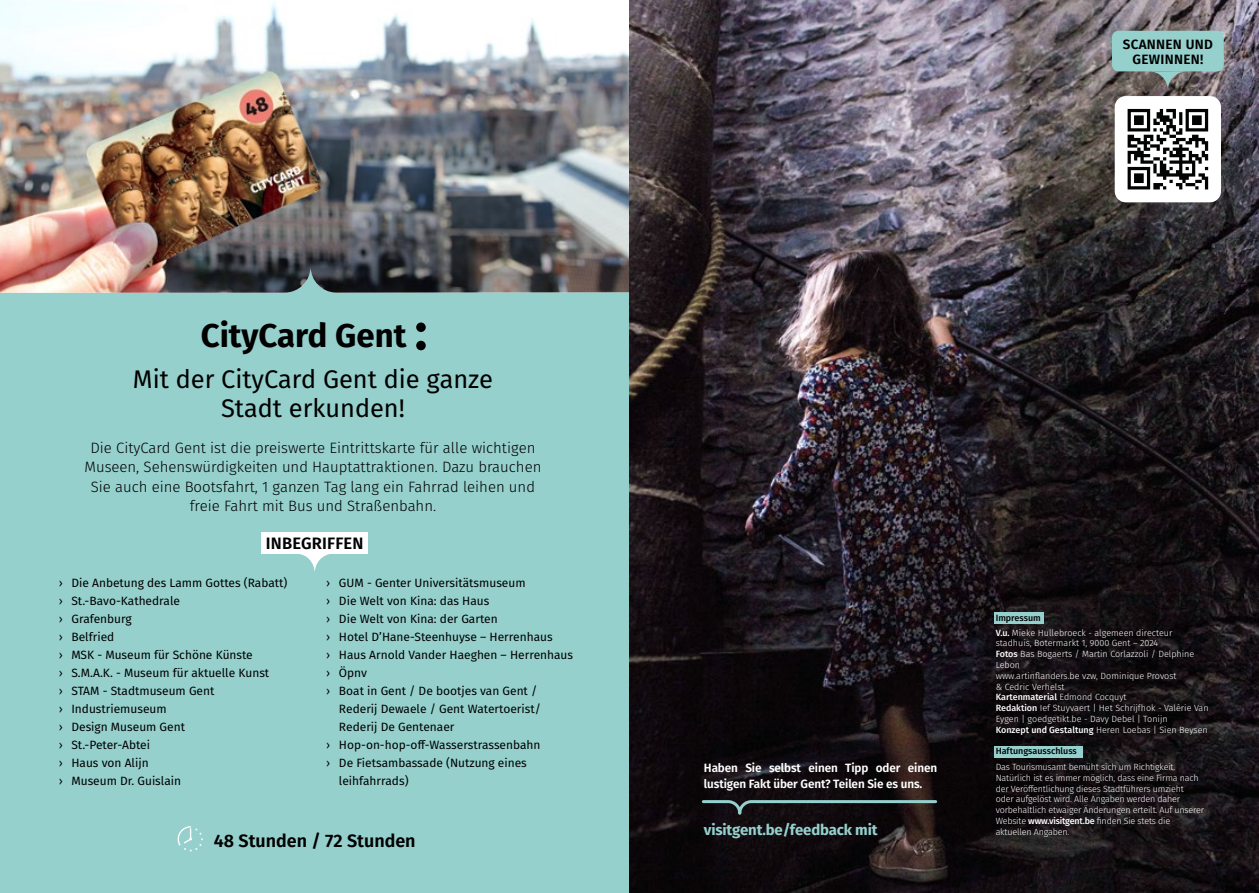
<style>
.page{position:relative;width:1259px;height:893px;background:#fff}
.page>*{position:absolute;margin:0;border:0;box-sizing:border-box;transform-origin:0 0}
.t1{font:700 52.8px "Fira Sans";color:#000}
.t2{font:700 33px "Fira Sans";color:#000}
.t3{font:25.5px/29.4px "Fira Sans";color:#000;text-align:center}
.t4{font:600 18px "Fira Sans";color:#000}
.t5{font:600 16.5px "Fira Sans";letter-spacing:.01em;color:#000}
.t6{font:300 15px/19.5px "Fira Sans";color:#000;text-align:center}
.t7{font:700 15px "Fira Sans";letter-spacing:-.01em;color:#95d0cd}
.t8{font:600 13.5px/14.9px "Fira Sans";letter-spacing:.02em;color:#000;text-align:center}
.t9{font:12px/18px "Fira Sans";color:#000}
.t10{font:600 12px/16.5px "Fira Sans";letter-spacing:-.01em;color:#fff}
.t11{font:300 9px/10.8px "Fira Sans";color:#fff}
.t12{font:300 9px/10.8px "Fira Sans";letter-spacing:-.02em;color:#fff}
.t13{font:500 9px "Fira Sans";color:#000}
.s1{font-style:inherit}
.s2{font-weight:500;color:#000}
.s3{font-weight:500}
</style>
<div class="page">
<div style="left:0;top:0;width:629px;height:893px;background:#95d0cd"></div>
<div style="left:261px;top:533px;width:107px;height:21px;background:#fff"></div>
<svg style="left:300px;top:554px;width:30px;height:18px"></svg>
<img style="left:0;top:0;width:629px;height:293px">
<svg style="left:177px;top:826px;width:26px;height:26px"></svg>
<img style="left:629px;top:0;width:630px;height:893px">
<div style="left:994px;top:612px;width:49px;height:12px;background:#95d0cd"></div>
<div style="left:994px;top:746px;width:88px;height:12px;background:#95d0cd"></div>
<svg style="left:1114px;top:96px;width:107px;height:106px"></svg>
<hr style="left:1127px;top:109px;width:23px;height:3px;background:#010202">
<svg style="left:1149px;top:71px;width:37px;height:19px"></svg>
<div style="left:1112px;top:31px;width:111px;height:40px;background:#95d0cd;border-radius:6px"></div>
<svg style="left:700px;top:799px;width:238px;height:17px;background:#2b3031"></svg>
<h2 class="t2" style="left:201px;top:307px;width:207px">CityCard Gent</h2>
<h3 class="t3" style="left:133px;top:363px;width:361px">Mit der CityCard Gent die ganze<br>Stadt erkunden!</h3>
<h1 class="t1" style="left:415px;top:287px;width:14px">:</h1>
<p class="t6" style="left:84px;top:438px;width:458px">Die CityCard Gent ist die preiswerte Eintrittskarte für alle wichtigen Museen, Sehenswürdigkeiten und Hauptattraktionen. Dazu brauchen Sie auch eine Bootsfahrt, 1 ganzen Tag lang ein Fahrrad leihen und freie Fahrt mit Bus und Straßenbahn.</p>
<h3 class="t5" style="left:266px;top:529px;width:99px">INBEGRIFFEN</h3>
<p class="t9" style="left:59px;top:574px;width:230px"><span class="s1">›</span> Die Anbetung des Lamm Gottes (Rabatt) <span class="s1">›</span> St.-Bavo-Kathedrale<br><span class="s1">›</span> Grafenburg<br><span class="s1">›</span> Belfried<br><span class="s1">›</span> MSK - Museum für Schöne Künste<br><span class="s1">›</span> S.M.A.K. - Museum für aktuelle Kunst<br><span class="s1">›</span> STAM - Stadtmuseum Gent<br><span class="s1">›</span> Industriemuseum<br><span class="s1">›</span> Design Museum Gent<br><span class="s1">›</span> St.-Peter-Abtei<br><span class="s1">›</span> Haus von Alijn<br><span class="s1">›</span> Museum Dr. Guislain</p>
<p class="t9" style="left:326px;top:574px;width:201px"><span class="s1">›</span> GUM - Genter Universitätsmuseum</p>
<p class="t9" style="left:326px;top:592px;width:165px"><span class="s1">›</span> Die Welt von Kina: das Haus</p>
<p class="t9" style="left:326px;top:610px;width:173px"><span class="s1">›</span> Die Welt von Kina: der Garten</p>
<p class="t9" style="left:326px;top:628px;width:228px"><span class="s1">›</span> Hotel D’Hane-Steenhuyse – Herrenhaus</p>
<p class="t9" style="left:326px;top:646px;width:248px"><span class="s1">›</span> Haus Arnold Vander Haeghen – Herrenhaus</p>
<p class="t9" style="left:326px;top:664px;width:42px"><span class="s1">›</span> Öpnv</p>
<p class="t9" style="left:326px;top:682px;width:213px"><span class="s1">›</span> Boat in Gent / De bootjes van Gent /</p>
<p class="t9" style="left:339px;top:700px;width:203px">Rederij Dewaele / Gent Watertoerist/</p>
<p class="t9" style="left:339px;top:718px;width:117px">Rederij De Gentenaer</p>
<p class="t9" style="left:326px;top:736px;width:216px"><span class="s1">›</span> Hop-on-hop-off-Wasserstrassenbahn</p>
<p class="t9" style="left:326px;top:754px;width:202px"><span class="s1">›</span> De Fietsambassade (Nutzung eines</p>
<p class="t9" style="left:339px;top:772px;width:71px">leihfahrrads)</p>
<h3 class="t4" style="left:214px;top:826px;width:203px">48 Stunden / 72 Stunden</h3>
<p class="t8" style="left:1123px;top:36px;width:91px">SCANNEN UND<br>GEWINNEN!</p>
<p class="t10" style="left:704px;top:758px;width:235px">Haben Sie selbst einen Tipp oder einen lustigen Fakt über Gent? Teilen Sie es uns.</p>
<p class="t7" style="left:704px;top:817px;width:175px">visitgent.be/feedback mit</p>
<p class="t11" style="left:995px;top:610px;width:178px;line-height:15px"><span class="s2">Impressum<br></span><span class="s3">V.u.</span> Mieke Hullebroeck - algemeen directeur</p>
<p class="t11" style="left:995px;top:638px;width:214px">stadhuis, Botermarkt 1, 9000 Gent – 2024<br><span class="s3">Fotos</span> Bas Bogaerts / Martin Corlazzoli / Delphine Lebon<br>www.artinflanders.be vzw, Dominique Provost<br>&amp; Cedric Verhelst<br><span class="s3">Kartenmaterial</span> Edmond Cocquyt<br><span class="s3">Redaktion</span> Ief Stuyvaert | Het Schrijfhok - Valérie Van Eygen | goedgetikt.be - Davy Debel | Tonijn<br><span class="s3">Konzept und Gestaltung</span> Heren Loebas | Sien Beysen</p>
<p class="t13" style="left:995px;top:744px;width:83px">Haftungsausschluss</p>
<p class="t12" style="left:995px;top:761px;width:210px">Das Tourismusamt bemüht sich um Richtigkeit.<br>Natürlich ist es immer möglich, dass eine Firma nach der Veröffentlichung dieses Stadtführers umzieht<br>oder aufgelöst wird. Alle Angaben werden daher vorbehaltlich etwaiger Änderungen erteilt. Auf unserer Website <span class="s3">www.visitgent.be</span> finden Sie stets die aktuellen Angaben.</p>
</div>
